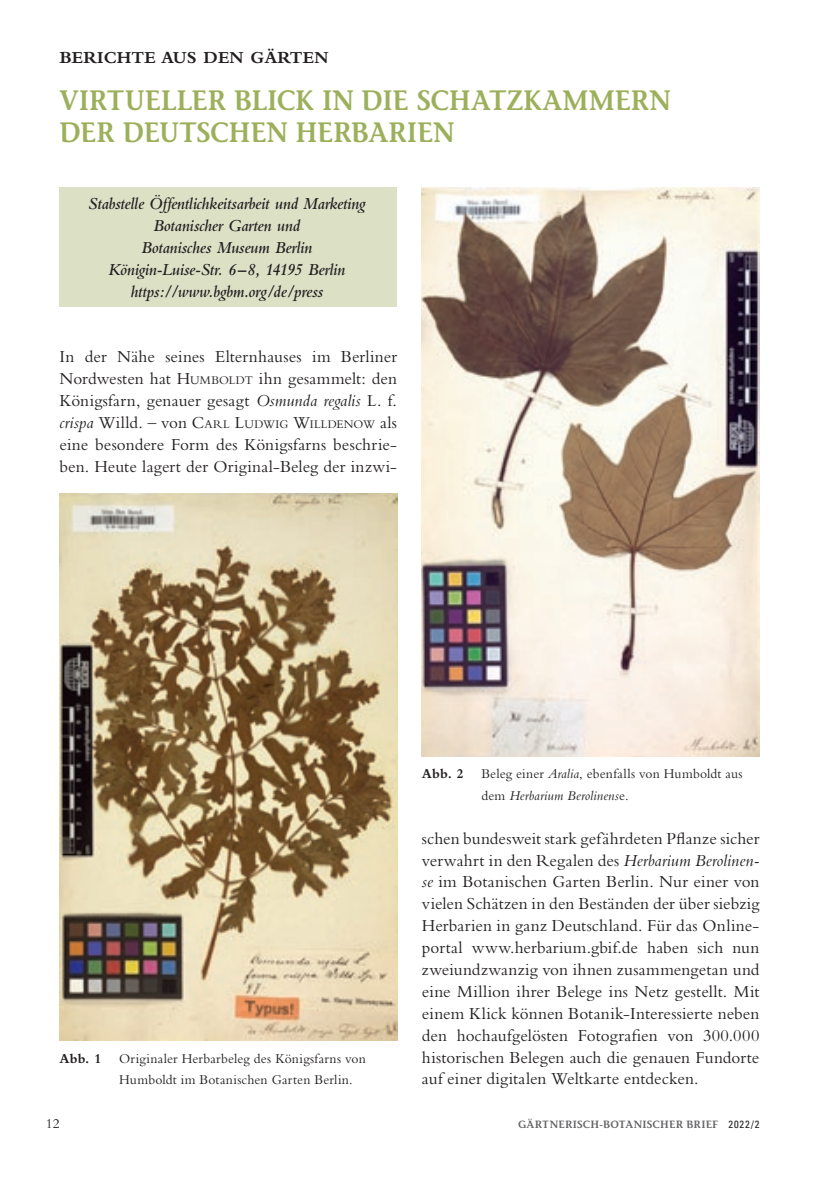
<style>
.page{position:relative;width:819px;height:1191px;background:#fff}
.page>*{position:absolute;margin:0;border:0;box-sizing:border-box;transform-origin:0 0}
.t1{font:600 28px/31.5px "Stone Informal";letter-spacing:-.015em;color:#9cb05b;scale:.95 1}
.t2{font:17.5px/21.9px "Bembo";letter-spacing:.01em;color:#231f20;text-align:justify}
.t3{font:italic 600 17.5px/21.9px "Bembo";letter-spacing:-.015em;color:#231f20;text-align:center;scale:.95 1}
.t4{font:700 17.5px "Bembo";letter-spacing:.01em;color:#231f20}
.t5{font:14px/21.9px "Bembo";letter-spacing:.015em;color:#231f20}
.t6{font:700 14px "Bembo";letter-spacing:.01em;color:#231f20}
.t7{font:12.25px "Bembo";letter-spacing:.015em;color:#231f20}
.t8{font:600 10.5px "Stone Informal";letter-spacing:.02em;color:#636366}
.s1{font-style:inherit}
.s2{font-size:12.25px}
.s3{font-style:italic}
.s4{font-style:italic;font-size:17.5px}
.s5{font-size:17.5px}
.s6{font-family:"Univers";font-weight:400;font-stretch:condensed;color:#231f20}
</style>
<div class="page">
<div style="left:60px;top:187px;width:337px;height:120px;background:#dce1c6"></div>
<img style="left:60px;top:493px;width:337px;height:547px">
<img style="left:422px;top:187px;width:337px;height:569px">
<p class="t4" style="left:60px;top:48px;width:270px">BERICHTE AUS DEN GÄRTEN</p>
<h1 class="t1" style="left:60px;top:85px;width:644px">VIRTUELLER BLICK IN DIE SCHATZKAMMERN<br>DER DEUTSCHEN HERBARIEN</h1>
<p class="t3" style="left:88px;top:193px;width:293px">Stabstelle Öffentlichkeitsarbeit und Marketing Botanischer Garten und<br>Botanisches Museum Berlin Königin-Luise-Str. 6–8, 14195 Berlin https://www.bgbm.org/de/press</p>
<p class="t2" style="left:60px;top:345px;width:339px">In der Nähe seines Elternhauses im Berliner Nordwesten hat <span class="s1">H</span><span class="s2">UMBOLDT</span> ihn gesammelt: den Königsfarn, genauer gesagt <span class="s3">Osmunda regalis</span> L. f.</p>
<p class="t7" style="left:60px;top:417px;width:339px"><span class="s4">crispa</span> <span class="s5">Willd. – von</span> <span class="s5">C</span>ARL <span class="s5">L</span>UDWIG <span class="s5">W</span>ILLDENOW <span class="s5">als</span></p>
<p class="t2" style="left:60px;top:433px;width:339px">eine besondere Form des Königsfarns beschrie&shy;ben. Heute lagert der Original-Beleg der inzwi-</p>
<p class="t6" style="left:60px;top:1050px;width:43px">Abb. 1</p>
<p class="t5" style="left:119px;top:1047px;width:248px">Originaler Herbarbeleg des Königsfarns von<br>Humboldt im Botanischen Garten Berlin.</p>
<p class="t6" style="left:422px;top:766px;width:43px">Abb. 2</p>
<p class="t5" style="left:481px;top:762px;width:262px">Beleg einer <span class="s3">Aralia</span>, ebenfalls von Humboldt aus dem <span class="s3">Herbarium Berolinens</span>e.</p>
<p class="t2" style="left:422px;top:827px;width:339px">schen bundesweit stark gefährdeten Pflanze sicher verwahrt in den Regalen des <span class="s3">Herbarium Berolinen&shy;se</span> im Botanischen Garten Berlin. Nur einer von vielen Schätzen in den Beständen der über siebzig Herbarien in ganz Deutschland. Für das Online&shy;portal www.herbarium.gbif.de haben sich nun zweiundzwanzig von ihnen zusammengetan und eine Million ihrer Belege ins Netz gestellt. Mit einem Klick können Botanik-Interessierte neben den hochaufgelösten Fotografien von 300.000 historischen Belegen auch die genauen Fundorte auf einer digitalen Weltkarte entdecken.</p>
<p class="t5" style="left:46px;top:1112px;width:15px">12</p>
<p class="t8" style="left:518px;top:1118px;width:243px">GÄRTNERISCH-BOTANISCHER BRIEF <span class="s6">2022/2</span></p>
</div>
